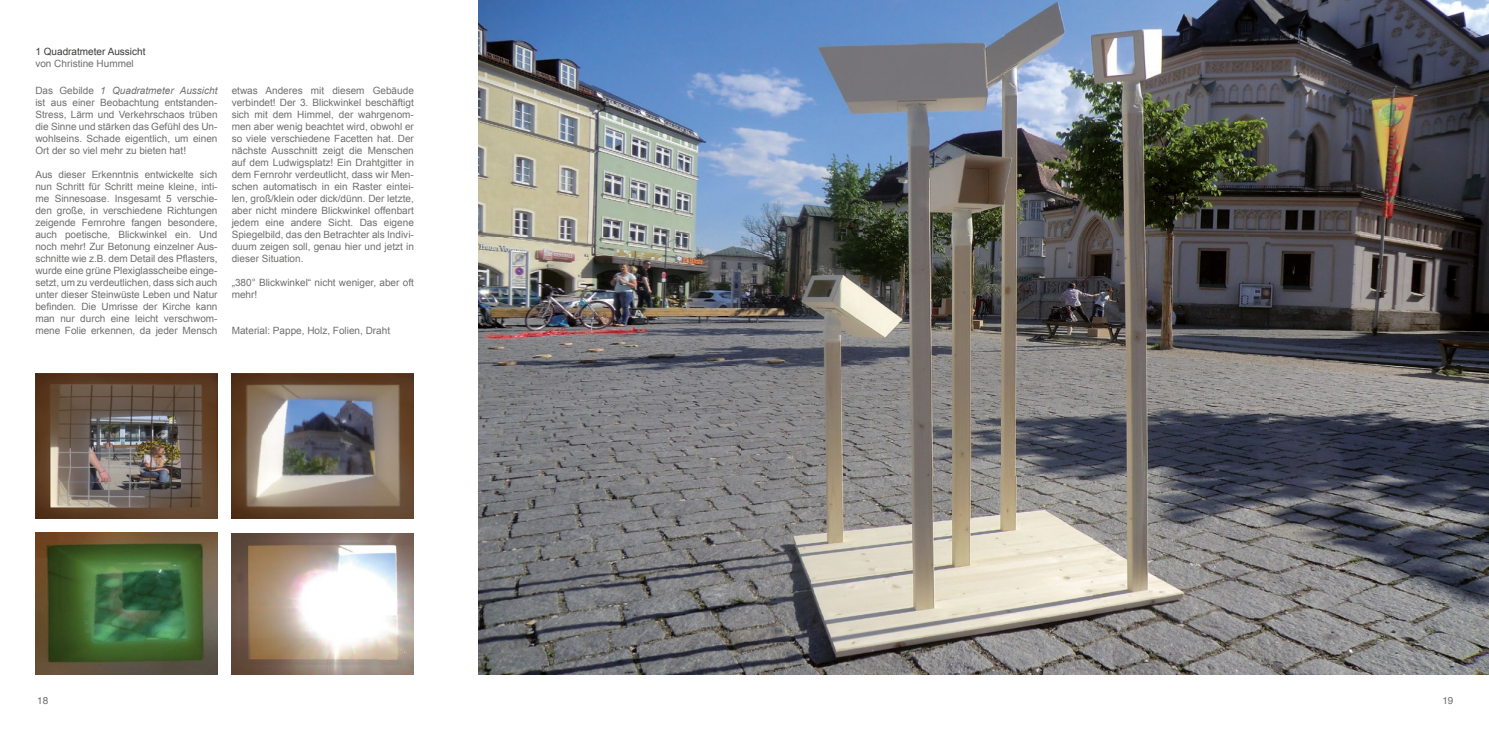
<style>
.page{position:relative;width:1489px;height:745px;background:#fff}
.page>*{position:absolute;margin:0;border:0;box-sizing:border-box;transform-origin:0 0}
.t1{font:10px/12px "Arial";color:#6f6f6e;text-align:justify}
.t2{font:10px "Arial";color:#3b3b3a}
.t3{font:10px "Helvetica";color:#6f6f6e}
.s1{font-style:italic}
</style>
<div class="page">
<img style="left:232px;top:373px;width:182px;height:145px">
<img style="left:35px;top:373px;width:182px;height:145px">
<img style="left:35px;top:532px;width:182px;height:142px">
<img style="left:232px;top:533px;width:182px;height:141px">
<img style="left:478px;top:0;width:1010px;height:674px">
<p class="t2" style="left:35px;top:45px;width:112px">1 Quadratmeter Aussicht</p>
<p class="t1" style="left:35px;top:58px;width:100px">von Christine Hummel</p>
<p class="t1" style="left:35px;top:85px;width:184px">Das Gebilde <span class="s1">1 Quadratmeter Aussicht </span>ist aus einer Beobachtung entstanden-Stress, Lärm und Verkehrschaos trüben die Sinne und stärken das Gefühl des Un&shy;wohlseins. Schade eigentlich, um einen Ort der so viel mehr zu bieten hat!</p>
<p class="t1" style="left:35px;top:169px;width:184px">Aus dieser Erkenntnis entwickelte sich nun Schritt für Schritt meine kleine, inti&shy;me Sinnesoase. Insgesamt 5 verschie&shy;den große, in verschiedene Richtungen zeigende Fernrohre fangen besondere, auch poetische, Blickwinkel ein. Und noch mehr! Zur Betonung einzelner Aus&shy;schnitte wie z.B. dem Detail des Pflasters, wurde eine grüne Plexiglasscheibe einge&shy;setzt, um zu verdeutlichen, dass sich auch unter dieser Steinwüste Leben und Natur befinden. Die Umrisse der Kirche kann man nur durch eine leicht verschwom&shy;mene Folie erkennen, da jeder Mensch</p>
<p class="t1" style="left:232px;top:85px;width:184px">etwas Anderes mit diesem Gebäude verbindet! Der 3. Blickwinkel beschäftigt sich mit dem Himmel, der wahrgenom&shy;men aber wenig beachtet wird, obwohl er so viele verschiedene Facetten hat. Der nächste Ausschnitt zeigt die Menschen auf dem Ludwigsplatz! Ein Drahtgitter in dem Fernrohr verdeutlicht, dass wir Men&shy;schen automatisch in ein Raster eintei&shy;len, groß/klein oder dick/dünn. Der letzte, aber nicht mindere Blickwinkel offenbart jedem eine andere Sicht. Das eigene Spiegelbild, das den Betrachter als Indivi&shy;duum zeigen soll, genau hier und jetzt in dieser Situation.</p>
<p class="t1" style="left:232px;top:277px;width:184px">„380° Blickwinkel“ nicht weniger, aber oft mehr!</p>
<p class="t1" style="left:232px;top:325px;width:160px">Material: Pappe, Holz, Folien, Draht</p>
<p class="t3" style="left:37px;top:692px;width:13px">18</p>
<p class="t3" style="left:1442px;top:692px;width:13px">19</p>
</div>
